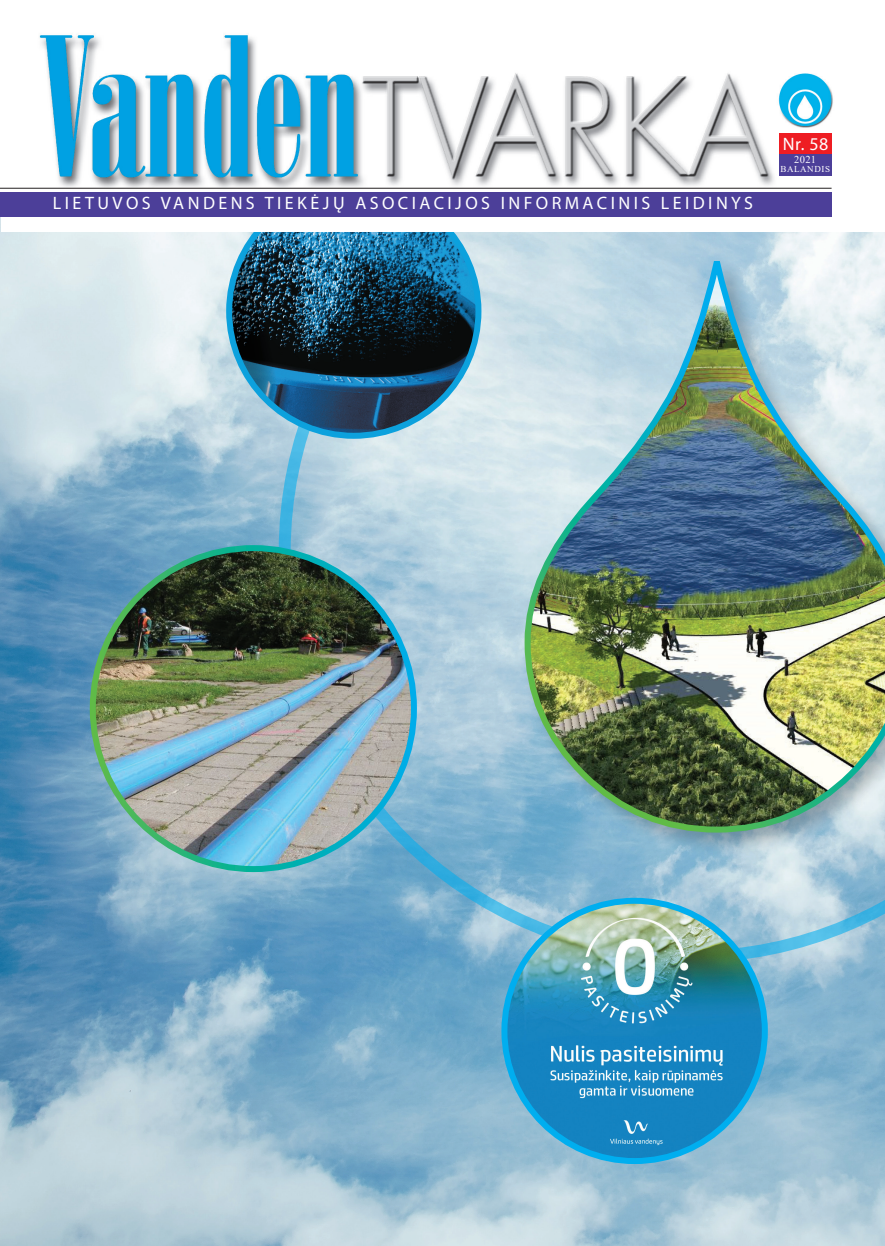
<style>
.page{position:relative;width:885px;height:1246px;background:#fff}
.page>*{position:absolute;margin:0;border:0;box-sizing:border-box;transform-origin:0 0}
.t1{font:18px "Myriad Pro";letter-spacing:.19em;color:#fff}
.t2{font:10.5px "Times New Roman";color:#fff}
.t3{font:9px "Times New Roman";letter-spacing:.065em;color:#fff}
</style>
<div class="page">
<img style="left:0;top:216px;width:884px;height:1030px">
<svg style="left:279px;top:231px;width:605px;height:732px;background:#9dc6db"></svg>
<img style="left:93px;top:548px;width:321px;height:321px;border-radius:160px">
<img style="left:229px;top:187px;width:249px;height:249px;border-radius:125px">
<img style="left:1px;top:35px;width:883px;height:196px">
<div style="left:0;top:192px;width:831px;height:24px;background:#4c3f99"></div>
<div style="left:779px;top:133px;width:52px;height:21px;background:#ee1d23"></div>
<hr style="left:0;top:188px;width:831px;height:1px;background:#231f20">
<div style="left:779px;top:154px;width:52px;height:21px;background:#4c3f99"></div>
<img style="left:504px;top:901px;width:260px;height:260px;border-radius:130px">
<div style="left:501px;top:898px;width:266px;height:266px;border:6px solid #00aeef;border-radius:50%"></div>
<div style="left:521px;top:258px;width:363px;height:599px;background:#231f20;opacity:.26"></div>
<img style="left:521px;top:235px;width:363px;height:600px">
<p class="t1" style="left:53px;top:192px;width:701px">LIETUVOS VANDENS TIEKĖJŲ ASOCIACIJOS INFORMACINIS LEIDINYS</p>
<p class="t1" style="left:782px;top:132px;width:47px">Nr. 58</p>
<p class="t2" style="left:794px;top:152px;width:23px">2021</p>
<p class="t3" style="left:780px;top:163px;width:51px">BALANDIS</p>
</div>
